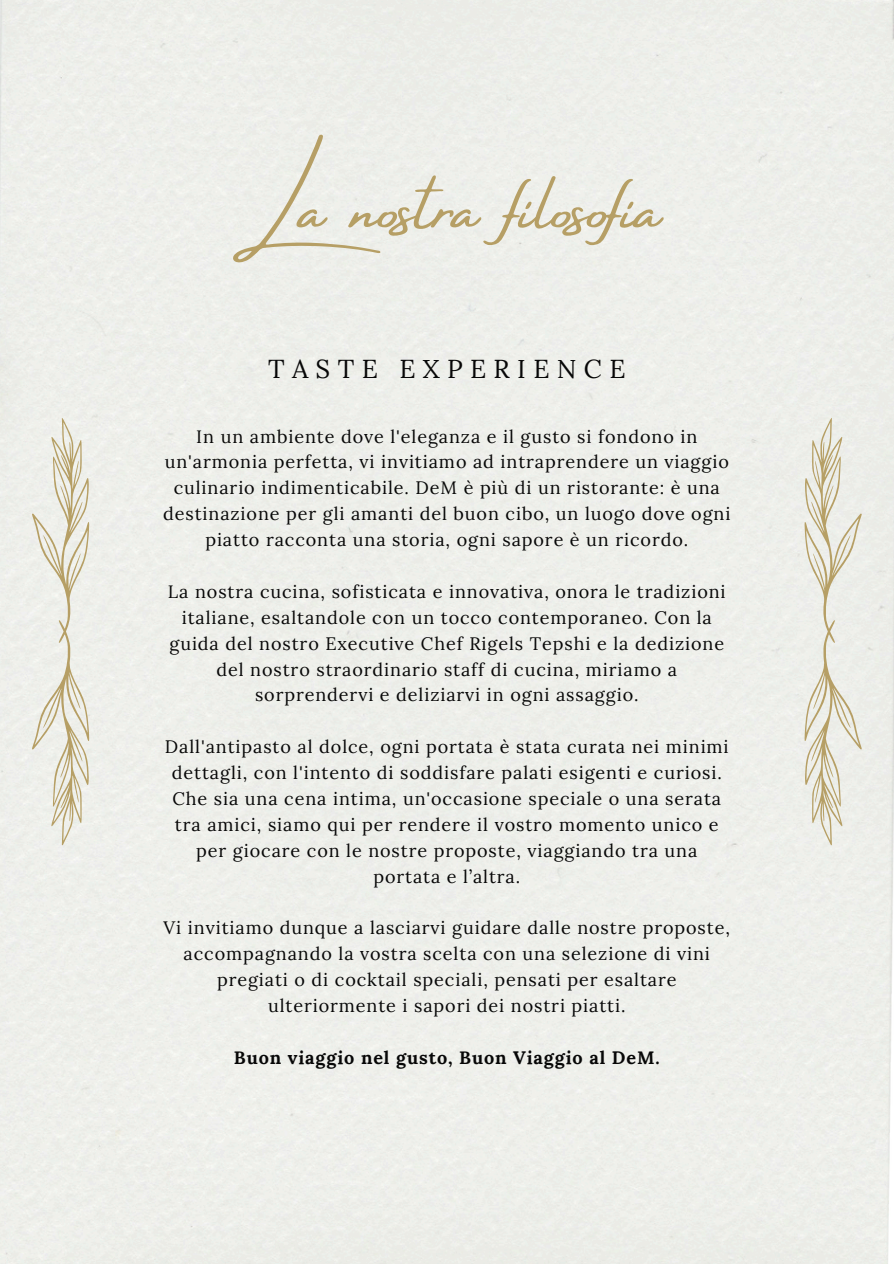
<style>
.page{position:relative;width:894px;height:1264px;background:#fff}
.page>*{position:absolute;margin:0;border:0;box-sizing:border-box;transform-origin:0 0}
.t1{font:75px "Amsterdam Four";color:#b69f65}
.t2{font:25.95px "Lora";letter-spacing:.285em;color:#070707}
.t3{font:18px/25.8px "Lora";letter-spacing:.05em;color:#070707;text-align:center}
.t4{font:700 18px "Lora";letter-spacing:.05em;color:#070707}
</style>
<div class="page">
<svg style="left:32px;top:418px;width:57px;height:427px;background:#e5e2d5"></svg>
<svg style="left:804px;top:418px;width:57px;height:427px;background:#e4e1d5"></svg>
<h1 class="t1" style="left:233px;top:166px;width:429px">La nostra filosofia</h1>
<p class="t2" style="left:268px;top:352px;width:359px">TASTE EXPERIENCE</p>
<p class="t3" style="left:163px;top:423px;width:568px">In un ambiente dove l'eleganza e il gusto si fondono in un'armonia perfetta, vi invitiamo ad intraprendere un viaggio culinario indimenticabile. DeM è più di un ristorante: è una destinazione per gli amanti del buon cibo, un luogo dove ogni piatto racconta una storia, ogni sapore è un ricordo.</p>
<h2 class="t3" style="left:168px;top:578px;width:559px">La nostra cucina, sofisticata e innovativa, onora le tradizioni italiane, esaltandole con un tocco contemporaneo. Con la guida del nostro Executive Chef Rigels Tepshi e la dedizione del nostro straordinario staff di cucina, miriamo a sorprendervi e deliziarvi in ogni assaggio.</h2>
<p class="t3" style="left:165px;top:733px;width:565px">Dall'antipasto al dolce, ogni portata è stata curata nei minimi dettagli, con l'intento di soddisfare palati esigenti e curiosi.<br>Che sia una cena intima, un'occasione speciale o una serata tra amici, siamo qui per rendere il vostro momento unico e per giocare con le nostre proposte, viaggiando tra una portata e l’altra.</p>
<p class="t3" style="left:164px;top:915px;width:567px">Vi invitiamo dunque a lasciarvi guidare dalle nostre proposte, accompagnando la vostra scelta con una selezione di vini pregiati o di cocktail speciali, pensati per esaltare ulteriormente i sapori dei nostri piatti.</p>
<p class="t4" style="left:234px;top:1045px;width:427px">Buon viaggio nel gusto, Buon Viaggio al DeM.</p>
</div>
